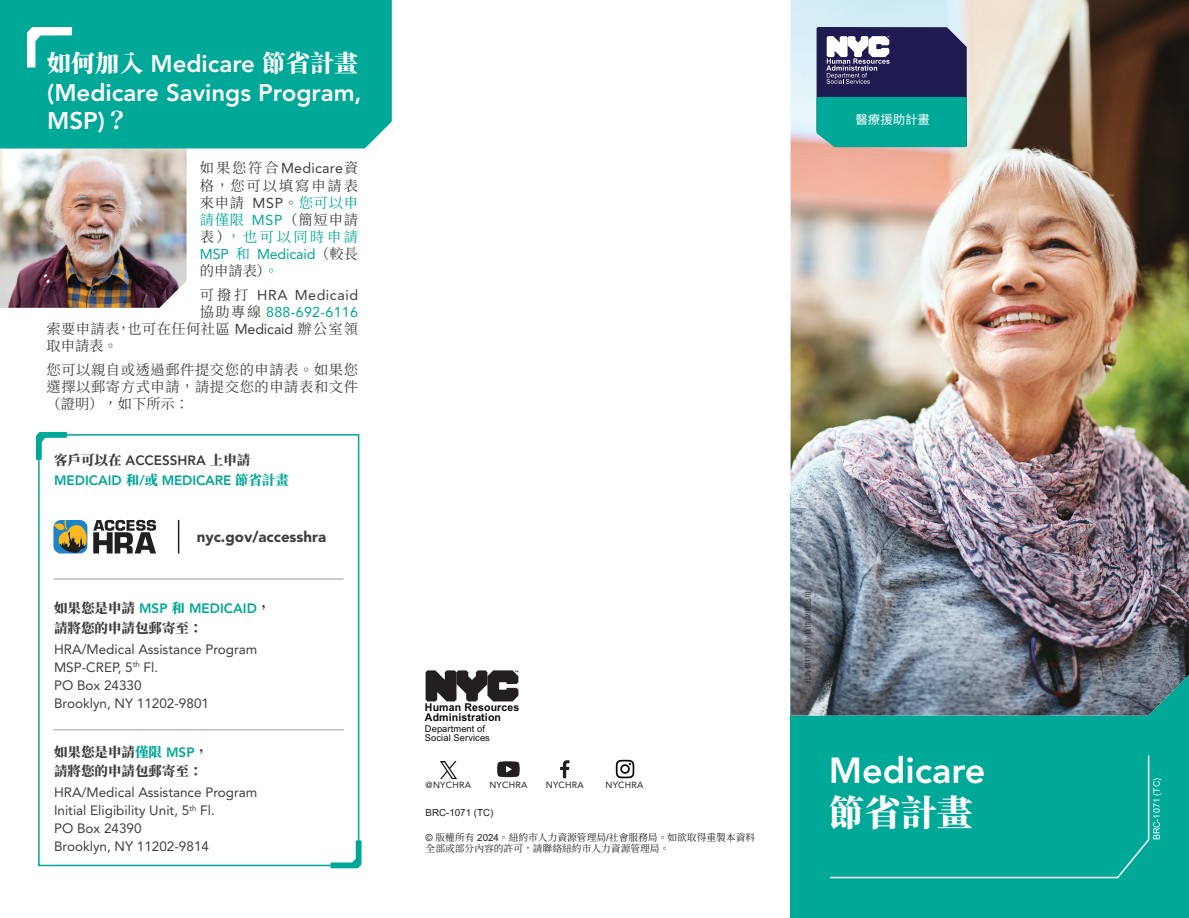
<style>
.page{position:relative;width:1189px;height:918px;background:#fff}
.page>*{position:absolute;margin:0;border:0;box-sizing:border-box;transform-origin:0 0}
.t1{font:800 36px/43.5px "Avenir LT Std";color:#fff}
.t2{font:800 24px/28.8px "Avenir LT Std";color:#fff}
.t3{font:900 15px "Avenir LT Std";color:#3e3e3f}
.t4{font:14.25px/17.1px "Noto Serif CJ Ktc";letter-spacing:.04em;color:#3e3e3f;text-align:justify}
.t5{font:14.25px "Avenir LT Std";letter-spacing:.02em;color:#00a897}
.t6{font:14.25px "Avenir LT Std";letter-spacing:.04em;color:#3e3e3f}
.t7{font:13.5px "Avenir LT Std";color:#3e3e3f}
.t8{font:900 13.5px/19.5px "Noto Serif CJ Ktc";color:#3e3e3f}
.t9{font:800 13.5px/19.5px "Avenir LT Std";color:#00a897}
.t10{font:12.45px "Noto Sans CJ Ksc";color:#fff}
.t11{font:700 10.8px/10.2px "Arial";letter-spacing:.01em;color:#070806}
.t12{font:9.75px/11.7px "Noto Serif CJ Ktc";color:#231f20}
.t13{font:9.75px "Arial";color:#231f20}
.t14{font:9.3px/9.1px "Arial";letter-spacing:.01em;color:#070806}
.t15{font:9px "Arial";color:#fff}
.t16{font:8.85px "Avenir LT Std";letter-spacing:.03em;color:#231f20}
.t17{font:500 6.75px "Noto Serif CJ Ktc";letter-spacing:.11em;color:#231f20}
.s1{font-family:"Noto Serif CJ Ktc";font-weight:900}
.s2{font-family:"Avenir LT Std"}
.s3{color:#00a897}
.s4{font-family:"Avenir LT Std";color:#00a897}
.s5{font-weight:900;color:#00a897}
.s6{font-family:"Noto Serif CJ Ktc"}
.s7{font-family:"Noto Serif CJ Ktc";color:#3e3e3f}
.s8{font-family:"Noto Serif CJ Ktc";font-weight:900;color:#3e3e3f}
.s9{color:#3e3e3f}
.s10{font-family:"Avenir LT Std";font-weight:800;color:#00a897}
.s11{font-family:"Arial"}
</style>
<div class="page">
<div style="left:790px;top:495px;width:398px;height:423px;background:#00a897"></div>
<img style="left:790px;top:0;width:398px;height:716px">
<svg style="left:829px;top:755px;width:320px;height:124px"></svg>
<svg style="left:560px;top:760px;width:9px;height:18px"></svg>
<svg style="left:497px;top:761px;width:22px;height:16px"></svg>
<img style="left:440px;top:761px;width:17px;height:17px">
<svg style="left:615px;top:760px;width:19px;height:18px"></svg>
<svg style="left:425px;top:670px;width:93px;height:32px"></svg>
<svg style="left:816px;top:27px;width:150px;height:120px;background:#286a7d"></svg>
<div style="left:38px;top:434px;width:321px;height:432px;border:2px solid #00a897"></div>
<svg style="left:330px;top:840px;width:31px;height:28px"></svg>
<svg style="left:36px;top:432px;width:31px;height:28px"></svg>
<hr style="left:54px;top:578px;width:289px;height:2px;background:#bcbdc0">
<hr style="left:54px;top:729px;width:289px;height:1px;background:#bcbdc0">
<svg style="left:93px;top:520px;width:63px;height:33px"></svg>
<svg style="left:53px;top:520px;width:34px;height:33px"></svg>
<svg style="left:54px;top:520px;width:33px;height:33px"></svg>
<hr style="left:178px;top:520px;width:1px;height:34px;background:#231f20">
<img style="left:0;top:148px;width:186px;height:160px">
<div style="left:0;top:0;width:392px;height:148px;background:#00a897"></div>
<svg style="left:27px;top:27px;width:45px;height:40px"></svg>
<p class="t2" style="left:47px;top:49px;width:316px"><span class="s1">如何加入</span> Medicare <span class="s1">節省計畫</span>(Medicare Savings Program,<br>MSP)<span class="s1">？</span></p>
<p class="t4" style="left:200px;top:160px;width:160px">如果您符合 <span class="s2">Medicare</span> 資格，您可以填寫申請表來申請 <span class="s2">MSP</span>。<span class="s3">您可以申請僅限</span> <span class="s4">MSP</span>（簡短申請表）<span class="s3">，也可以同時申請</span><span class="s4">MSP</span> <span class="s3">和</span> <span class="s4">Medicaid</span>（較長的申請表）<span class="s5">。</span></p>
<p class="t6" style="left:200px;top:287px;width:160px"><span class="s6">可撥打</span> HRA Medicaid</p>
<p class="t5" style="left:200px;top:304px;width:160px"><span class="s7">協助專線</span> 888-692-6116</p>
<p class="t4" style="left:46px;top:321px;width:313px">索要申請表，也可在任何社區 <span class="s2">Medicaid</span> 辦公室領</p>
<p class="t4" style="left:46px;top:338px;width:73px">取申請表。</p>
<p class="t4" style="left:46px;top:362px;width:313px">您可以親自或透過郵件提交您的申請表。如果您選擇以郵寄方式申請，請提交您的申請表和文件（證明），如下所示：</p>
<p class="t9" style="left:54px;top:451px;width:236px"><span class="s8">客戶可以在</span> <span class="s9">ACCESSHRA</span> <span class="s8">上申請<br></span>MEDICAID <span class="s1">和</span>/<span class="s1">或</span> MEDICARE <span class="s1">節省計畫</span></p>
<p class="t3" style="left:197px;top:528px;width:131px">nyc.gov/accesshra</p>
<p class="t8" style="left:54px;top:599px;width:218px">如果您是申請 <span class="s10">MSP</span> <span class="s3">和</span> <span class="s10">MEDICAID</span>，請將您的申請包郵寄至：</p>
<p class="t7" style="left:54px;top:641px;width:205px">HRA/Medical Assistance Program</p>
<p class="t7" style="left:54px;top:659px;width:106px">MSP-CREP, 5<sup>th</sup> Fl.</p>
<p class="t7" style="left:54px;top:677px;width:89px">PO Box 24330</p>
<p class="t7" style="left:54px;top:695px;width:156px">Brooklyn, NY 11202-9801</p>
<p class="t8" style="left:54px;top:742px;width:155px">如果您是申請<span class="s3">僅限</span> <span class="s10">MSP</span>，請將您的申請包郵寄至：</p>
<p class="t7" style="left:54px;top:785px;width:205px">HRA/Medical Assistance Program</p>
<p class="t7" style="left:54px;top:803px;width:162px">Initial Eligibility Unit, 5<sup>th</sup> Fl.</p>
<p class="t7" style="left:54px;top:821px;width:89px">PO Box 24390</p>
<p class="t7" style="left:54px;top:839px;width:156px">Brooklyn, NY 11202-9814</p>
<p class="t10" style="left:855px;top:113px;width:76px">醫療援助計畫</p>
<p class="t11" style="left:425px;top:703px;width:96px">Human Resources<br>Administration</p>
<p class="t14" style="left:425px;top:725px;width:67px">Department of<br>Social Services</p>
<p class="t16" style="left:425px;top:780px;width:47px">@NYCHRA</p>
<p class="t16" style="left:489px;top:780px;width:39px">NYCHRA</p>
<p class="t16" style="left:545px;top:780px;width:39px">NYCHRA</p>
<p class="t16" style="left:605px;top:780px;width:39px">NYCHRA</p>
<p class="t13" style="left:425px;top:806px;width:69px">BRC-1071 (TC)</p>
<p class="t12" style="left:425px;top:831px;width:331px"><span class="s11">©</span> 版權所有 <span class="s11">2024</span>。紐約市人力資源管理局<span class="s11">/</span>社會服務局。如欲取得重製本資料全部或部分內容的許可，請聯絡紐約市人力資源管理局。</p>
<p class="t17" style="left:804px;top:684px;width:101px;rotate:-90deg">此為模特照片，僅供說明之用。</p>
<p class="t1" style="left:828px;top:748px;width:158px">Medicare<span class="s1">節省計畫</span></p>
<p class="t15" style="left:1150px;top:840px;width:64px;rotate:-90deg">BRC-1071 (TC)</p>
</div>
